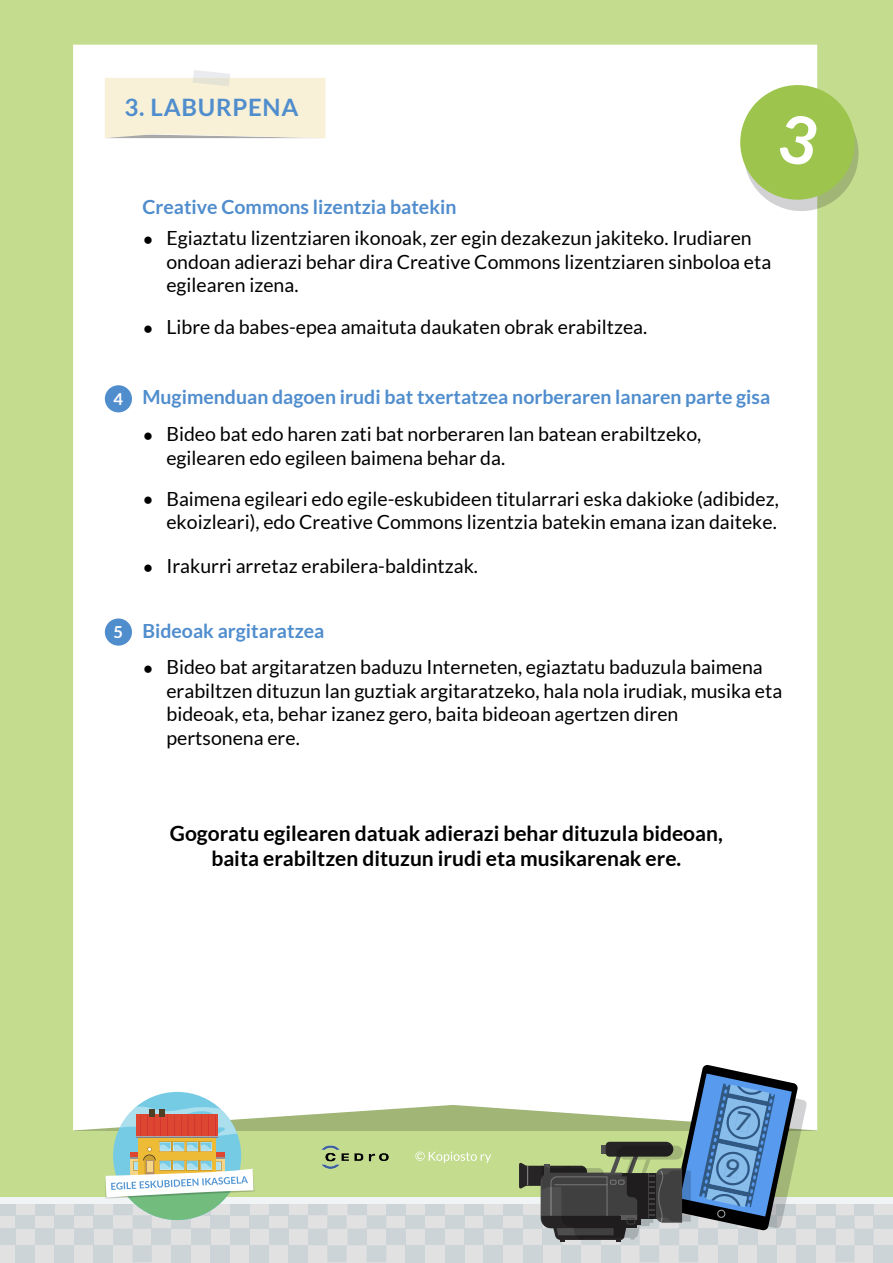
<style>
.page{position:relative;width:893px;height:1263px;background:#c3dc8e}
.page>*{position:absolute;margin:0;border:0;box-sizing:border-box;transform-origin:0 0}
.t1{font:700 24px "Lato";letter-spacing:.03em;color:#508dcd}
.t2{font:700 21px/25.2px "Lato";color:#000;text-align:center}
.t3{font:19.5px/23.4px "Lato";color:#000}
.t4{font:700 19.5px "Lato";color:#508dcd}
.t5{font:700 16.5px "Lato";color:#fff}
.s1{font-size:16.5px;color:#fff}
</style>
<div class="page">
<div style="left:73px;top:45px;width:744px;height:1085px;background:#fff"></div>
<div style="left:0;top:1204px;width:893px;height:58px;background:#e1e1e1"></div>
<div style="left:0;top:1204px;width:16px;height:11px;background:#cdd4d7"></div>
<div style="left:191px;top:1228px;width:20px;height:17px;background:#cdd4d7"></div>
<div style="left:0;top:1228px;width:16px;height:17px;background:#cdd4d7"></div>
<div style="left:211px;top:1215px;width:19px;height:14px;background:#cdd4d7"></div>
<div style="left:16px;top:1215px;width:19px;height:14px;background:#cdd4d7"></div>
<div style="left:152px;top:1228px;width:19px;height:17px;background:#cdd4d7"></div>
<div style="left:171px;top:1215px;width:20px;height:14px;background:#cdd4d7"></div>
<div style="left:230px;top:1204px;width:20px;height:11px;background:#cdd4d7"></div>
<div style="left:35px;top:1204px;width:20px;height:11px;background:#cdd4d7"></div>
<div style="left:230px;top:1228px;width:20px;height:17px;background:#cdd4d7"></div>
<div style="left:35px;top:1228px;width:20px;height:17px;background:#cdd4d7"></div>
<div style="left:250px;top:1215px;width:19px;height:14px;background:#cdd4d7"></div>
<div style="left:55px;top:1215px;width:19px;height:14px;background:#cdd4d7"></div>
<div style="left:269px;top:1204px;width:20px;height:11px;background:#cdd4d7"></div>
<div style="left:74px;top:1204px;width:20px;height:11px;background:#cdd4d7"></div>
<div style="left:269px;top:1228px;width:20px;height:17px;background:#cdd4d7"></div>
<div style="left:74px;top:1228px;width:20px;height:17px;background:#cdd4d7"></div>
<div style="left:289px;top:1215px;width:19px;height:14px;background:#cdd4d7"></div>
<div style="left:94px;top:1215px;width:19px;height:14px;background:#cdd4d7"></div>
<div style="left:386px;top:1204px;width:20px;height:11px;background:#cdd4d7"></div>
<div style="left:386px;top:1228px;width:20px;height:17px;background:#cdd4d7"></div>
<div style="left:406px;top:1215px;width:19px;height:14px;background:#cdd4d7"></div>
<div style="left:426px;top:1204px;width:19px;height:11px;background:#cdd4d7"></div>
<div style="left:426px;top:1228px;width:19px;height:17px;background:#cdd4d7"></div>
<div style="left:445px;top:1215px;width:19px;height:14px;background:#cdd4d7"></div>
<div style="left:504px;top:1204px;width:19px;height:11px;background:#cdd4d7"></div>
<div style="left:504px;top:1228px;width:19px;height:17px;background:#cdd4d7"></div>
<div style="left:464px;top:1204px;width:20px;height:11px;background:#cdd4d7"></div>
<div style="left:464px;top:1228px;width:20px;height:17px;background:#cdd4d7"></div>
<div style="left:484px;top:1215px;width:19px;height:14px;background:#cdd4d7"></div>
<div style="left:816px;top:1204px;width:19px;height:11px;background:#cdd4d7"></div>
<div style="left:816px;top:1228px;width:19px;height:17px;background:#cdd4d7"></div>
<div style="left:796px;top:1215px;width:19px;height:14px;background:#cdd4d7"></div>
<div style="left:854px;top:1204px;width:20px;height:11px;background:#cdd4d7"></div>
<div style="left:874px;top:1215px;width:19px;height:14px;background:#cdd4d7"></div>
<div style="left:211px;top:1245px;width:19px;height:17px;background:#cdd4d7"></div>
<div style="left:16px;top:1245px;width:19px;height:17px;background:#cdd4d7"></div>
<div style="left:171px;top:1245px;width:20px;height:17px;background:#cdd4d7"></div>
<div style="left:250px;top:1245px;width:19px;height:17px;background:#cdd4d7"></div>
<div style="left:55px;top:1245px;width:19px;height:17px;background:#cdd4d7"></div>
<div style="left:289px;top:1245px;width:19px;height:17px;background:#cdd4d7"></div>
<div style="left:94px;top:1245px;width:19px;height:17px;background:#cdd4d7"></div>
<svg style="left:308px;top:1204px;width:78px;height:58px"></svg>
<svg style="left:113px;top:1204px;width:39px;height:58px"></svg>
<div style="left:406px;top:1245px;width:19px;height:17px;background:#cdd4d7"></div>
<div style="left:445px;top:1245px;width:19px;height:17px;background:#cdd4d7"></div>
<div style="left:484px;top:1245px;width:19px;height:17px;background:#cdd4d7"></div>
<svg style="left:835px;top:1215px;width:39px;height:47px"></svg>
<div style="left:796px;top:1245px;width:19px;height:17px;background:#cdd4d7"></div>
<div style="left:874px;top:1245px;width:19px;height:17px;background:#cdd4d7"></div>
<div style="left:0;top:1197px;width:893px;height:7px;background:#f1f4f4"></div>
<svg style="left:105px;top:70px;width:221px;height:68px;background:#f6f0db"></svg>
<div style="left:105px;top:385px;width:27px;height:27px;background:#508dcd;border-radius:50%"></div>
<div style="left:105px;top:618px;width:27px;height:28px;background:#508dcd;border-radius:50%"></div>
<img style="left:321px;top:1145px;width:68px;height:24px">
<svg style="left:415px;top:1151px;width:76px;height:12px"></svg>
<div style="left:113px;top:1092px;width:128px;height:128px;background:#75cbe4;border-radius:50%"></div>
<svg style="left:118px;top:1198px;width:123px;height:22px;fill:#72bc7d"></svg>
<svg style="left:105px;top:1106px;width:150px;height:92px"></svg>
<svg style="left:735px;top:80px;width:124px;height:136px;background:#b6d27e"></svg>
<svg style="left:519px;top:1064px;width:288px;height:198px"></svg>
<p class="t1" style="left:124px;top:93px;width:176px">3. LABURPENA</p>
<p class="t4" style="left:142px;top:196px;width:315px">Creative Commons lizentzia batekin</p>
<p class="t3" style="left:166px;top:227px;width:606px;text-indent:-24px">• Egiaztatu lizentziaren ikonoak, zer egin dezakezun jakiteko. Irudiaren ondoan adierazi behar dira Creative Commons lizentziaren sinboloa eta egilearen izena.</p>
<p class="t3" style="left:142px;top:315px;width:506px">• Libre da babes-epea amaituta daukaten obrak erabiltzea.</p>
<p class="t4" style="left:114px;top:386px;width:658px"><span class="s1">4</span> Mugimenduan dagoen irudi bat txertatzea norberaren lanaren parte gisa</p>
<p class="t3" style="left:166px;top:422px;width:536px;text-indent:-24px">• Bideo bat edo haren zati bat norberaren lan batean erabiltzeko, egilearen edo egileen baimena behar da.</p>
<p class="t5" style="left:114px;top:623px;width:11px">5</p>
<p class="t3" style="left:142px;top:487px;width:638px;text-align:right">• Baimena egileari edo egile-eskubideen titularrari eska dakioke (adibidez, ekoizleari), edo Creative Commons lizentzia batekin emana izan daiteke.</p>
<p class="t3" style="left:142px;top:554px;width:337px">• Irakurri arretaz erabilera-baldintzak.</p>
<p class="t4" style="left:142px;top:619px;width:184px">Bideoak argitaratzea</p>
<p class="t3" style="left:166px;top:656px;width:617px;text-indent:-24px">• Bideo bat argitaratzen baduzu Interneten, egiaztatu baduzula baimena erabiltzen dituzun lan guztiak argitaratzeko, hala nola irudiak, musika eta bideoak, eta, behar izanez gero, baita bideoan agertzen diren<br>pertsonena ere.</p>
<p class="t2" style="left:170px;top:820px;width:554px">Gogoratu egilearen datuak adierazi behar dituzula bideoan, baita erabiltzen dituzun irudi eta musikarenak ere.</p>
</div>
